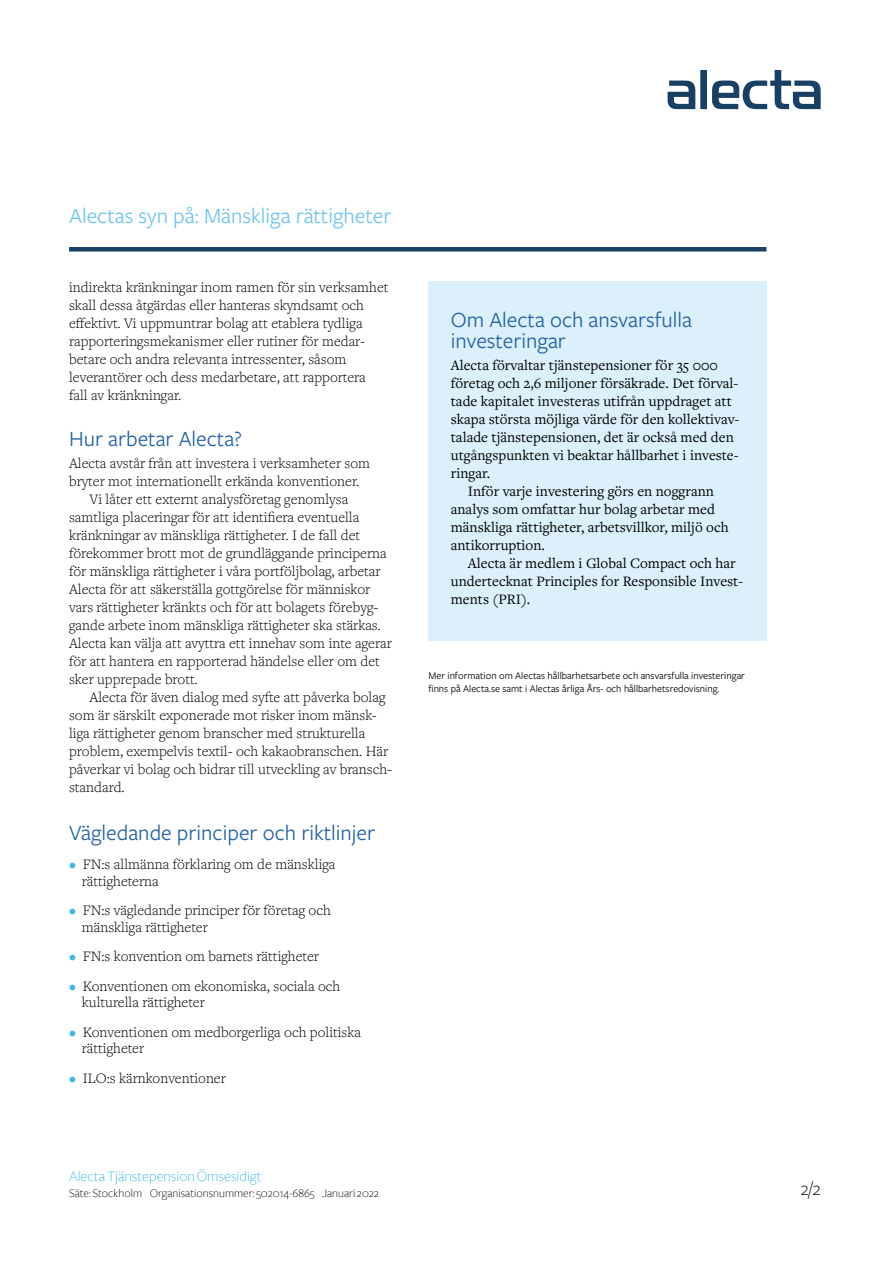
<style>
.page{position:relative;width:893px;height:1263px;background:#fff}
.page>*{position:absolute;margin:0;border:0;box-sizing:border-box;transform-origin:0 0}
.t1{font:22.5px/21px "Freight Sans Pro";color:#2463a6}
.t2{font:22.5px "Freight Sans Pro";color:#71c5eb}
.t3{font:300 19.5px "Freight Sans Pro";color:#000}
.t4{font:300 15px/18px "Freight Text Pro";color:#000}
.t5{font:15px "Freight Text Pro";color:#000}
.t6{font:300 15px "Freight Sans";color:#3ab8e8}
.t7{font:300 12px "Freight Sans";color:#000}
.t8{font:10.5px/12.6px "Freight Sans Pro";color:#000}
.s1{color:#3ab8e8}
</style>
<div class="page">
<svg style="left:668px;top:70px;width:153px;height:39px"></svg>
<hr style="left:69px;top:247px;width:697px;height:4px;background:#174064">
<div style="left:428px;top:281px;width:339px;height:359px;background:#dbf0fa"></div>
<h1 class="t2" style="left:69px;top:201px;width:324px">Alectas syn på: Mänskliga rättigheter</h1>
<p class="t4" style="left:69px;top:277px;width:321px">indirekta kränkningar inom ramen för sin verksamhet skall dessa åtgärdas eller hanteras skyndsamt och effektivt. Vi uppmuntrar bolag att etablera tydliga rapporteringsmekanismer eller rutiner för medar&shy;betare och andra relevanta intressenter, såsom leverantörer och dess medarbetare, att rapportera<br>fall av kränkningar.</p>
<h1 class="t1" style="left:69px;top:427px;width:175px">Hur arbetar Alecta?</h1>
<p class="t4" style="left:69px;top:454px;width:303px">Alecta avstår från att investera i verksamheter som</p>
<p class="t4" style="left:69px;top:472px;width:292px">bryter mot internationellt erkända konventioner.</p>
<p class="t4" style="left:90px;top:490px;width:260px">Vi låter ett externt analysföretag genomlysa</p>
<p class="t4" style="left:69px;top:508px;width:292px">samtliga placeringar för att identifiera eventuella</p>
<p class="t4" style="left:69px;top:526px;width:293px">kränkningar av mänskliga rättigheter. I de fall det</p>
<p class="t4" style="left:69px;top:544px;width:319px">förekommer brott mot de grundläggande principerna</p>
<p class="t4" style="left:69px;top:562px;width:313px">för mänskliga rättigheter i våra portföljbolag, arbetar</p>
<p class="t4" style="left:69px;top:580px;width:303px">Alecta för att säkerställa gottgörelse för människor</p>
<p class="t4" style="left:69px;top:598px;width:311px">vars rättigheter kränkts och för att bolagets förebyg-</p>
<p class="t4" style="left:69px;top:616px;width:313px">gande arbete inom mänskliga rättigheter ska stärkas.</p>
<p class="t4" style="left:69px;top:634px;width:324px">Alecta kan välja att avyttra ett innehav som inte agerar</p>
<p class="t4" style="left:69px;top:652px;width:312px">för att hantera en rapporterad händelse eller om det</p>
<p class="t4" style="left:69px;top:670px;width:130px">sker upprepade brott.</p>
<p class="t4" style="left:90px;top:688px;width:297px">Alecta för även dialog med syfte att påverka bolag</p>
<p class="t4" style="left:69px;top:706px;width:309px">som är särskilt exponerade mot risker inom mänsk-</p>
<p class="t4" style="left:69px;top:724px;width:298px">liga rättigheter genom branscher med strukturella</p>
<p class="t4" style="left:69px;top:742px;width:321px">problem, exempelvis textil- och kakaobranschen. Här</p>
<p class="t4" style="left:69px;top:760px;width:325px">påverkar vi bolag och bidrar till utveckling av bransch-</p>
<p class="t4" style="left:69px;top:778px;width:57px">standard.</p>
<h1 class="t1" style="left:69px;top:821px;width:308px">Vägledande principer och riktlinjer</h1>
<p class="t4" style="left:82px;top:856px;width:255px;line-height:16.5px;text-indent:-13px"><span class="s1">•</span> FN:s allmänna förklaring om de mänskliga rättigheterna</p>
<p class="t4" style="left:82px;top:902px;width:251px;line-height:16.5px;text-indent:-13px"><span class="s1">•</span> FN:s vägledande principer för företag och mänskliga rättigheter</p>
<p class="t4" style="left:69px;top:947px;width:251px"><span class="s1">•</span> FN:s konvention om barnets rättigheter</p>
<p class="t4" style="left:82px;top:977px;width:260px;line-height:16.5px;text-indent:-13px"><span class="s1">•</span> Konventionen om ekonomiska, sociala och kulturella rättigheter</p>
<p class="t4" style="left:82px;top:1023px;width:281px;line-height:16.5px;text-indent:-13px"><span class="s1">•</span> Konventionen om medborgerliga och politiska rättigheter</p>
<p class="t4" style="left:69px;top:1068px;width:158px"><span class="s1">•</span> ILO:s kärnkonventioner</p>
<h1 class="t1" style="left:451px;top:308px;width:243px">Om Alecta och ansvarsfulla investeringar</h1>
<p class="t5" style="left:451px;top:356px;width:269px">Alecta förvaltar tjänstepensioner för 35 000</p>
<p class="t5" style="left:451px;top:374px;width:289px">företag och 2,6 miljoner försäkrade. Det förval-</p>
<p class="t5" style="left:451px;top:392px;width:283px">tade kapitalet investeras utifrån uppdraget att</p>
<p class="t5" style="left:451px;top:410px;width:290px">skapa största möjliga värde för den kollektivav-</p>
<p class="t5" style="left:451px;top:428px;width:284px">talade tjänstepensionen, det är också med den</p>
<p class="t5" style="left:451px;top:446px;width:289px">utgångspunkten vi beaktar hållbarhet i investe-</p>
<p class="t5" style="left:451px;top:464px;width:41px">ringar.</p>
<p class="t5" style="left:468px;top:482px;width:247px">Inför varje investering görs en noggrann</p>
<p class="t5" style="left:451px;top:500px;width:266px">analys som omfattar hur bolag arbetar med</p>
<p class="t5" style="left:451px;top:518px;width:279px">mänskliga rättigheter, arbetsvillkor, miljö och</p>
<p class="t5" style="left:451px;top:536px;width:96px">antikorruption.</p>
<p class="t5" style="left:468px;top:554px;width:269px">Alecta är medlem i Global Compact och har</p>
<p class="t5" style="left:451px;top:572px;width:294px">undertecknat Principles for Responsible Invest-</p>
<p class="t5" style="left:451px;top:590px;width:81px">ments (PRI).</p>
<p class="t8" style="left:428px;top:669px;width:318px">Mer information om Alectas hållbarhetsarbete och ansvarsfulla investeringar finns på Alecta.se samt i Alectas årliga Års- och hållbarhetsredovisning.</p>
<p class="t6" style="left:69px;top:1168px;width:194px">Alecta Tjänstepension Ömsesidigt</p>
<p class="t7" style="left:69px;top:1187px;width:311px">Säte: Stockholm Organisationsnummer: 502014-6865 Januari 2022</p>
<h2 class="t3" style="left:800px;top:1176px;width:22px">2/2</h2>
</div>
